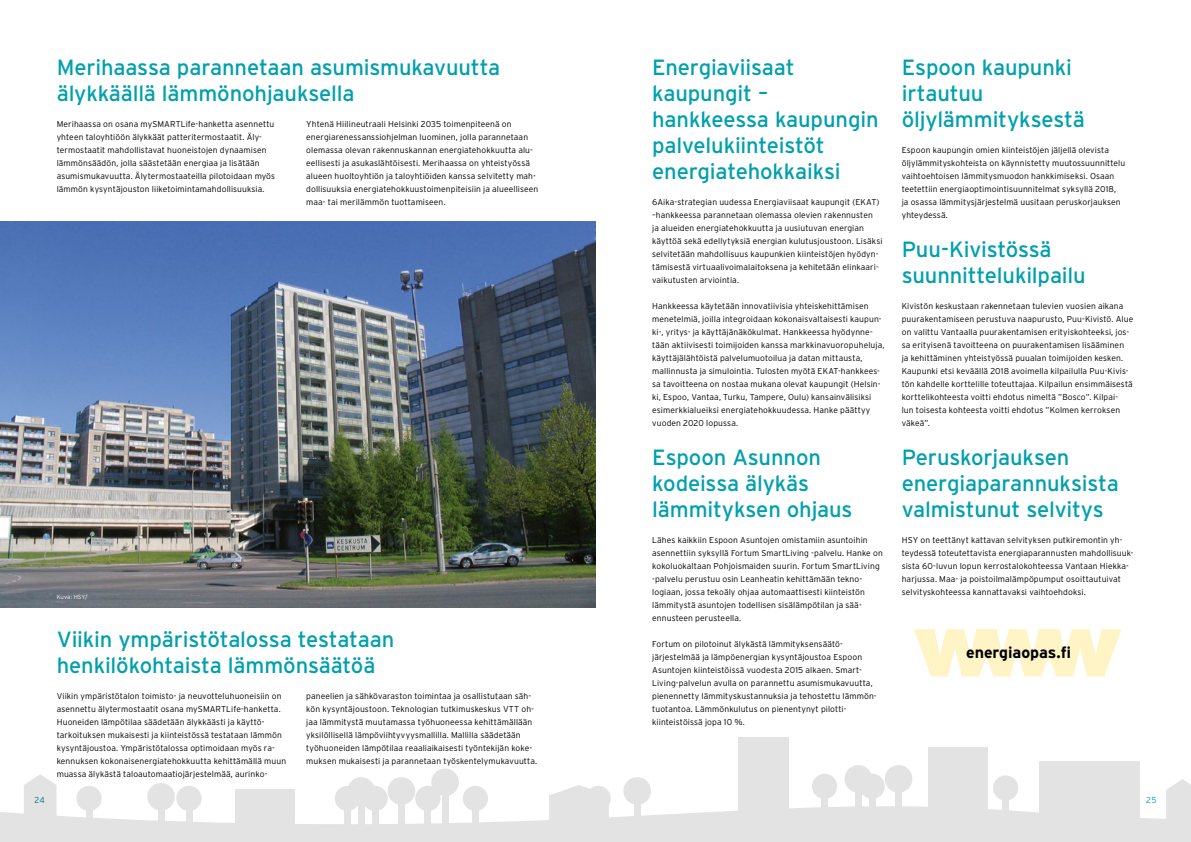
<style>
.page{position:relative;width:1191px;height:842px;background:#fff}
.page>*{position:absolute;margin:0;border:0;box-sizing:border-box;transform-origin:0 0}
.t1{font:22px/26px "Interstate";letter-spacing:-.01em;color:#00a0ad}
.t2{font:700 16px "Interstate";letter-spacing:-.005em;color:#000}
.t3{font:300 8.5px/13px "Interstate";letter-spacing:.01em;color:#000}
.t4{font:300 8.5px "Interstate";color:#007480}
.t5{font:300 8.5px "Interstate";color:#00a0ad}
.t6{font:300 6px "Interstate";letter-spacing:.015em;color:#fff}
</style>
<div class="page">
<div style="left:1039px;top:762px;width:100px;height:60px;background:#e3e3e3"></div>
<svg style="left:551px;top:785px;width:54px;height:10px"></svg>
<svg style="left:24px;top:774px;width:33px;height:21px"></svg>
<svg style="left:1166px;top:779px;width:25px;height:16px"></svg>
<div style="left:928px;top:747px;width:60px;height:75px;background:#e3e3e3"></div>
<div style="left:235px;top:789px;width:59px;height:42px;background:#e3e3e3"></div>
<div style="left:738px;top:737px;width:51px;height:94px;background:#e3e3e3"></div>
<div style="left:623px;top:777px;width:28px;height:28px;background:#e3e3e3;border-radius:50%"></div>
<div style="left:895px;top:779px;width:7px;height:31px;background:#e3e3e3"></div>
<div style="left:884px;top:765px;width:28px;height:28px;background:#e3e3e3;border-radius:50%"></div>
<div style="left:387px;top:777px;width:28px;height:28px;background:#e3e3e3;border-radius:50%"></div>
<div style="left:855px;top:779px;width:6px;height:31px;background:#e3e3e3"></div>
<div style="left:844px;top:765px;width:28px;height:28px;background:#e3e3e3;border-radius:50%"></div>
<div style="left:147px;top:783px;width:28px;height:27px;background:#e3e3e3;border-radius:50%"></div>
<div style="left:347px;top:777px;width:28px;height:28px;background:#e3e3e3;border-radius:50%"></div>
<div style="left:431px;top:768px;width:28px;height:28px;background:#e3e3e3;border-radius:50%"></div>
<div style="left:76px;top:786px;width:26px;height:25px;background:#e3e3e3;border-radius:50%"></div>
<div style="left:585px;top:786px;width:26px;height:25px;background:#e3e3e3;border-radius:50%"></div>
<div style="left:859px;top:774px;width:25px;height:25px;background:#e3e3e3;border-radius:50%"></div>
<div style="left:176px;top:786px;width:26px;height:25px;background:#e3e3e3;border-radius:50%"></div>
<div style="left:362px;top:786px;width:25px;height:25px;background:#e3e3e3;border-radius:50%"></div>
<div style="left:415px;top:786px;width:25px;height:25px;background:#e3e3e3;border-radius:50%"></div>
<div style="left:812px;top:774px;width:25px;height:25px;background:#e3e3e3;border-radius:50%"></div>
<div style="left:993px;top:775px;width:25px;height:26px;background:#e3e3e3;border-radius:50%"></div>
<div style="left:335px;top:786px;width:25px;height:25px;background:#e3e3e3;border-radius:50%"></div>
<div style="left:463px;top:786px;width:25px;height:25px;background:#e3e3e3;border-radius:50%"></div>
<svg style="left:0;top:795px;width:1191px;height:47px;fill:#e3e3e3"></svg>
<img style="left:0;top:221px;width:595px;height:386px">
<svg style="left:914px;top:629px;width:207px;height:47px"></svg>
<h1 class="t1" style="left:57px;top:54px;width:445px">Merihaassa parannetaan asumismukavuutta älykkäällä lämmönohjauksella</h1>
<p class="t3" style="left:57px;top:117px;width:220px">Merihaassa on osana mySMARTLife-hanketta asennettu yhteen taloyhtiöön älykkäät patteritermostaatit. Äly&shy;termostaatit mahdollistavat huoneistojen dynaamisen lämmönsäädön, jolla säästetään energiaa ja lisätään asumismukavuutta. Älytermostaateilla pilotoidaan myös lämmön kysyntäjouston liiketoimintamahdollisuuksia.</p>
<p class="t3" style="left:306px;top:117px;width:234px">Yhtenä Hiilineutraali Helsinki 2035 toimenpiteenä on energiarenessanssiohjelman luominen, jolla parannetaan olemassa olevan rakennuskannan energiatehokkuutta alu&shy;eellisesti ja asukaslähtöisesti. Merihaassa on yhteistyössä alueen huoltoyhtiön ja taloyhtiöiden kanssa selvitetty mah&shy;dollisuuksia energiatehokkuustoimenpiteisiin ja alueelliseen maa- tai merilämmön tuottamiseen.</p>
<p class="t6" style="left:57px;top:593px;width:33px">Kuva: HSY/</p>
<h1 class="t1" style="left:57px;top:626px;width:339px">Viikin ympäristötalossa testataan henkilökohtaista lämmönsäätöä</h1>
<p class="t3" style="left:57px;top:689px;width:231px">Viikin ympäristötalon toimisto- ja neuvotteluhuoneisiin on asennettu älytermostaatit osana mySMARTLife-hanketta.<br>Huoneiden lämpötilaa säädetään älykkäästi ja käyttö&shy;tarkoituksen mukaisesti ja kiinteistössä testataan lämmön kysyntäjoustoa. Ympäristötalossa optimoidaan myös ra&shy;kennuksen kokonaisenergiatehokkuutta kehittämällä muun muassa älykästä taloautomaatiojärjestelmää, aurinko-</p>
<p class="t3" style="left:306px;top:689px;width:232px">paneelien ja sähkövaraston toimintaa ja osallistutaan säh&shy;kön kysyntäjoustoon. Teknologian tutkimuskeskus VTT oh&shy;jaa lämmitystä muutamassa työhuoneessa kehittämällään yksilöllisellä lämpöviihtyvyysmallilla. Mallilla säädetään työhuoneiden lämpötilaa reaaliaikaisesti työntekijän koke&shy;muksen mukaisesti ja parannetaan työskentelymukavuutta.</p>
<h1 class="t1" style="left:652px;top:54px;width:228px">Energiaviisaat kaupungit – hankkeessa kaupungin palvelukiinteistöt energiatehokkaiksi</h1>
<p class="t3" style="left:652px;top:195px;width:232px">6Aika-strategian uudessa Energiaviisaat kaupungit (EKAT) –hankkeessa parannetaan olemassa olevien rakennusten<br>ja alueiden energiatehokkuutta ja uusiutuvan energian käyttöä sekä edellytyksiä energian kulutusjoustoon. Lisäksi selvitetään mahdollisuus kaupunkien kiinteistöjen hyödyn&shy;tämisestä virtuaalivoimalaitoksena ja kehitetään elinkaari&shy;vaikutusten arviointia.</p>
<p class="t3" style="left:652px;top:299px;width:234px">Hankkeessa käytetään innovatiivisia yhteiskehittämisen menetelmiä, joilla integroidaan kokonaisvaltaisesti kaupun&shy;ki-, yritys- ja käyttäjänäkökulmat. Hankkeessa hyödynne&shy;tään aktiivisesti toimijoiden kanssa markkinavuoropuheluja, käyttäjälähtöistä palvelumuotoilua ja datan mittausta, mallinnusta ja simulointia. Tulosten myötä EKAT-hankkees&shy;sa tavoitteena on nostaa mukana olevat kaupungit (Helsin&shy;ki, Espoo, Vantaa, Turku, Tampere, Oulu) kansainvälisiksi esimerkkialueiksi energiatehokkuudessa. Hanke päättyy vuoden 2020 lopussa.</p>
<h1 class="t1" style="left:652px;top:444px;width:202px">Espoon Asunnon kodeissa älykäs lämmityksen ohjaus</h1>
<p class="t3" style="left:652px;top:533px;width:232px">Lähes kaikkiin Espoon Asuntojen omistamiin asuntoihin asennettiin syksyllä Fortum SmartLiving -palvelu. Hanke on kokoluokaltaan Pohjoismaiden suurin. Fortum SmartLiving -palvelu perustuu osin Leanheatin kehittämään tekno&shy;logiaan, jossa tekoäly ohjaa automaattisesti kiinteistön lämmitystä asuntojen todellisen sisälämpötilan ja sää&shy;ennusteen perusteella.</p>
<p class="t3" style="left:652px;top:637px;width:225px">Fortum on pilotoinut älykästä lämmityksensäätö&shy;järjestelmää ja lämpöenergian kysyntäjoustoa Espoon Asuntojen kiinteistöissä vuodesta 2015 alkaen. Smart-Living-palvelun avulla on parannettu asumismukavuutta, pienennetty lämmityskustannuksia ja tehostettu lämmön&shy;tuotantoa. Lämmönkulutus on pienentynyt pilotti&shy;kiinteistöissä jopa 10 %.</p>
<h1 class="t1" style="left:901px;top:54px;width:185px">Espoon kaupunki irtautuu öljylämmityksestä</h1>
<p class="t3" style="left:901px;top:143px;width:225px">Espoon kaupungin omien kiinteistöjen jäljellä olevista öljylämmityskohteista on käynnistetty muutossuunnittelu vaihtoehtoisen lämmitysmuodon hankkimiseksi. Osaan teetettiin energiaoptimointisuunnitelmat syksyllä 2018,<br>ja osassa lämmitysjärjestelmä uusitaan peruskorjauksen yhteydessä.</p>
<h1 class="t1" style="left:901px;top:236px;width:185px">Puu-Kivistössä suunnittelukilpailu</h1>
<p class="t3" style="left:901px;top:299px;width:233px">Kivistön keskustaan rakennetaan tulevien vuosien aikana puurakentamiseen perustuva naapurusto, Puu-Kivistö. Alue on valittu Vantaalla puurakentamisen erityiskohteeksi, jos&shy;sa erityisenä tavoitteena on puurakentamisen lisääminen<br>ja kehittäminen yhteistyössä puualan toimijoiden kesken.<br>Kaupunki etsi keväällä 2018 avoimella kilpailulla Puu-Kivis&shy;tön kahdelle korttelille toteuttajaa. Kilpailun ensimmäisestä korttelikohteesta voitti ehdotus nimeltä ”Bosco”. Kilpai-<br>lun toisesta kohteesta voitti ehdotus ”Kolmen kerroksen väkeä”.</p>
<h1 class="t1" style="left:901px;top:444px;width:219px">Peruskorjauksen energiaparannuksista valmistunut selvitys</h1>
<p class="t3" style="left:901px;top:533px;width:233px">HSY on teettänyt kattavan selvityksen putkiremontin yh&shy;teydessä toteutettavista energiaparannusten mahdollisuuk&shy;sista 60-luvun lopun kerrostalokohteessa Vantaan Hiekka&shy;harjussa. Maa- ja poistoilmalämpöpumput osoittautuivat selvityskohteessa kannattavaksi vaihtoehdoksi.</p>
<h2 class="t2" style="left:966px;top:643px;width:107px">energiaopas.fi</h2>
<p class="t4" style="left:34px;top:795px;width:12px">24</p>
<p class="t5" style="left:1146px;top:795px;width:12px">25</p>
</div>
